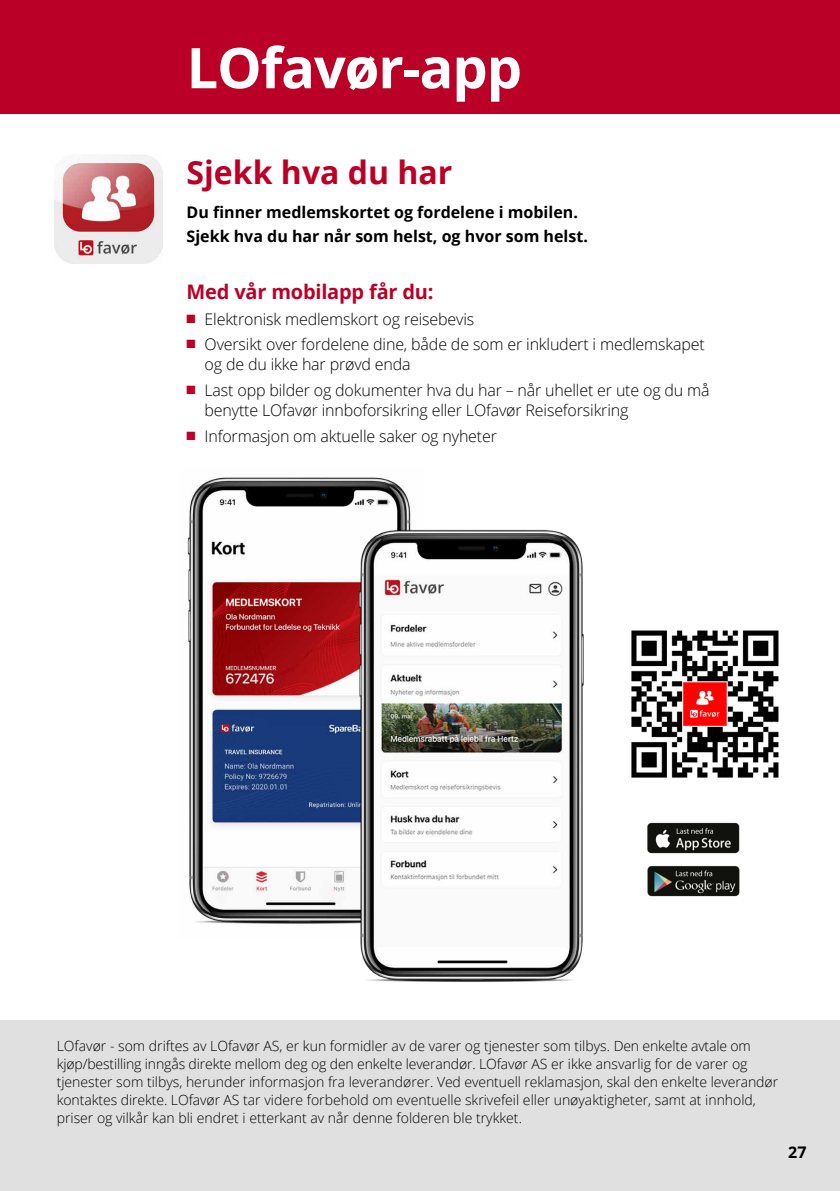
<style>
.page{position:relative;width:840px;height:1191px;background:#fff}
.page>*{position:absolute;margin:0;border:0;box-sizing:border-box;transform-origin:0 0}
.t1{font:700 56px "Open Sans";letter-spacing:-.02em;color:#fff}
.t2{font:700 32px "Open Sans";color:#ba0027}
.t3{font:700 20px "Open Sans";letter-spacing:-.01em;color:#ba0027}
.t4{font:300 16px/20px "Open Sans";letter-spacing:-.01em;color:#000}
.t5{font:700 16px/24px "Open Sans";color:#000}
.t6{font:300 14px/18px "Open Sans";color:#000}
.s1{color:#ba0027}
</style>
<div class="page">
<div style="left:0;top:1020px;width:839px;height:171px;background:#e0e0e0"></div>
<div style="left:0;top:0;width:839px;height:113px;background:#ba0027"></div>
<img style="left:647px;top:822px;width:93px;height:32px">
<img style="left:647px;top:866px;width:93px;height:31px">
<img style="left:187px;top:477px;width:222px;height:447px">
<img style="left:317px;top:502px;width:267px;height:480px">
<img style="left:54px;top:155px;width:109px;height:108px">
<img style="left:631px;top:630px;width:148px;height:148px">
<h1 class="t1" style="left:186px;top:28px;width:337px">LOfavør-app</h1>
<h2 class="t2" style="left:186px;top:150px;width:267px">Sjekk hva du har</h2>
<p class="t5" style="left:186px;top:200px;width:402px">Du finner medlemskortet og fordelene i mobilen.<br>Sjekk hva du har når som helst, og hvor som helst.</p>
<h3 class="t3" style="left:186px;top:278px;width:248px">Med vår mobilapp får du:</h3>
<p class="t4" style="left:186px;top:308px;width:289px"><span class="s1">■</span> Elektronisk medlemskort og reisebevis</p>
<p class="t4" style="left:204px;top:334px;width:501px;text-indent:-18px"><span class="s1">■</span> Oversikt over fordelene dine, både de som er inkludert i medlemskapet og de du ikke har prøvd enda</p>
<p class="t4" style="left:204px;top:380px;width:506px;text-indent:-18px"><span class="s1">■</span> Last opp bilder og dokumenter hva du har – når uhellet er ute og du må benytte LOfavør innboforsikring eller LOfavør Reiseforsikring</p>
<p class="t4" style="left:186px;top:425px;width:312px"><span class="s1">■</span> Informasjon om aktuelle saker og nyheter</p>
<p class="t6" style="left:57px;top:1037px;width:722px">LOfavør - som driftes av LOfavør AS, er kun formidler av de varer og tjenester som tilbys. Den enkelte avtale om kjøp/bestilling inngås direkte mellom deg og den enkelte leverandør. LOfavør AS er ikke ansvarlig for de varer og tjenester som tilbys, herunder informasjon fra leverandører. Ved eventuell reklamasjon, skal den enkelte leverandør kontaktes direkte. LOfavør AS tar videre forbehold om eventuelle skrivefeil eller unøyaktigheter, samt at innhold, priser og vilkår kan bli endret i etterkant av når denne folderen ble trykket.</p>
<p class="t5" style="left:787px;top:1139px;width:20px">27</p>
</div>
